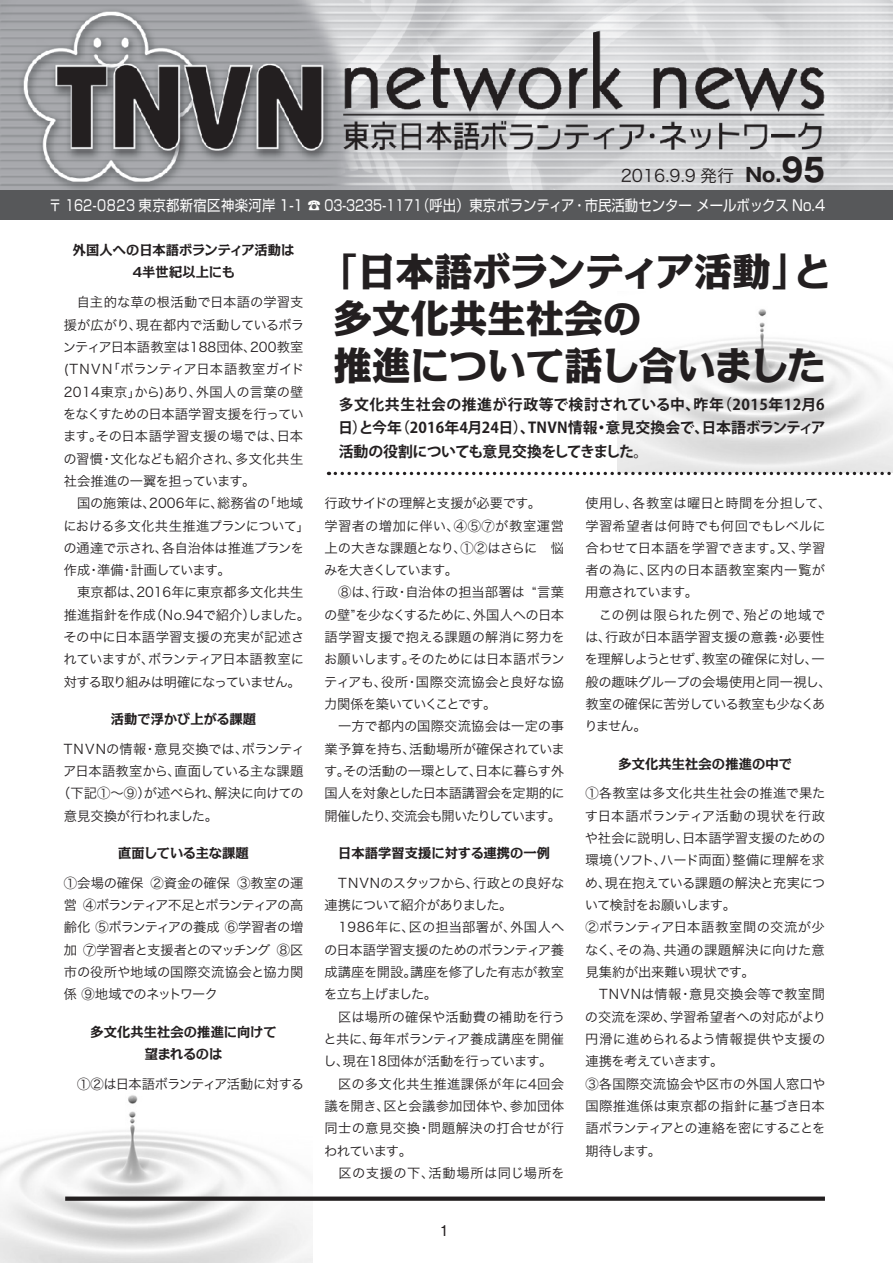
<style>
.page{position:relative;width:893px;height:1263px;background:#fff}
.page>*{position:absolute;margin:0;border:0;box-sizing:border-box;transform-origin:0 0}
.t1{font:800 38.25px/46.8px "Kakumin Pro";letter-spacing:.005em;color:#231f20}
.t2{font:16.95px "Hira Kaku Pro W3";color:#231f20}
.t3{font:700 14.85px/23.4px "Koz Go Pro";letter-spacing:-.02em;color:#231f20;text-align:justify}
.t4{font:14.85px "Shin Go Pro";color:#fff;scale:.9 1}
.t5{font:500 14.85px "Gothic BBB Pro";color:#231f20}
.t6{font:13.35px/22.4px "Hira Kaku Pro W3";letter-spacing:-.01em;color:#231f20}
.t7{font:700 13.35px/22.4px "Kakumin Pro";color:#231f20;text-align:center}
.t8{font:13.35px "Hira Kaku Pro W3";letter-spacing:-.04em;color:#231f20}
.s1{font-family:"Gothic MB101 Pro";font-weight:700;font-size:19.2px}
.s2{font-family:"Gothic MB101 Pro";font-weight:700;font-size:31.95px}
</style>
<div class="page">
<img style="left:618px;top:309px;width:275px;height:163px">
<img style="left:0;top:1095px;width:312px;height:168px">
<img style="left:0;top:0;width:893px;height:191px">
<div style="left:0;top:191px;width:893px;height:29px;background:#57585a"></div>
<div style="left:65px;top:1196px;width:760px;height:5px;background:#231f20"></div>
<svg style="left:335px;top:472px;width:558px;height:3px"></svg>
<p class="t2" style="left:621px;top:160px;width:206px">2016.9.9 発行 <span class="s1">No.</span><span class="s2">95</span></p>
<p class="t4" style="left:48px;top:193px;width:864px">〒 162-0823 東京都新宿区神楽河岸 1-1 ☎ 03-3235-1171（呼出）東京ボランティア・市民活動センター メールボックス No.4</p>
<p class="t7" style="left:73px;top:237px;width:223px">外国人への日本語ボランティア活動は<br>４半世紀以上にも</p>
<p class="t6" style="left:63px;top:290px;width:249px">　自主的な草の根活動で日本語の学習支援が広がり、現在都内で活動しているボランティア日本語教室は188団体、200教室(TNVN「ボランティア日本語教室ガイド<br>2014東京」から)あり、外国人の言葉の壁をなくすための日本語学習支援を行っています。その日本語学習支援の場では、日本の習慣・文化なども紹介され、多文化共生社会推進の一翼を担っています。<br>　国の施策は、2006年に、総務省の「地域における多文化共生推進プランについて」の通達で示され、各自治体は推進プランを作成・準備・計画しています。<br>　東京都は、2016年に東京都多文化共生推進指針を作成（No.94で紹介）しました。その中に日本語学習支援の充実が記述されていますが、ボランティア日本語教室に対する取り組みは明確になっていません。</p>
<p class="t7" style="left:111px;top:706px;width:147px">活動で浮かび上がる課題</p>
<p class="t6" style="left:64px;top:737px;width:243px">TNVNの情報・意見交換では、ボランティ</p>
<p class="t6" style="left:63px;top:759px;width:242px">ア日本語教室から、直面している主な課題</p>
<p class="t6" style="left:57px;top:781px;width:248px">（下記①～⑨）が述べられ、解決に向けての</p>
<p class="t6" style="left:64px;top:803px;width:156px">意見交換が行われました。</p>
<p class="t7" style="left:118px;top:840px;width:132px">直面している主な課題</p>
<p class="t6" style="left:64px;top:870px;width:241px;text-align:justify">①会場の確保 ②資金の確保 ③教室の運営 ④ボランティア不足とボランティアの高齢化 ⑤ボランティアの養成 ⑥学習者の増加 ⑦学習者と支援者とのマッチング ⑧区市の役所や地域の国際交流協会と協力関係 ⑨地域でのネットワーク</p>
<p class="t7" style="left:90px;top:1019px;width:188px">多文化共生社会の推進に向けて望まれるのは</p>
<p class="t8" style="left:64px;top:1072px;width:242px">　①②は日本語ボランティア活動に対する</p>
<h1 class="t1" style="left:334px;top:244px;width:500px;text-indent:-14px">「日本語ボランティア活動」と多文化共生社会の<br>推進について話し合いました</h1>
<p class="t3" style="left:338px;top:394px;width:489px">多文化共生社会の推進が行政等で検討されている中、昨年（2015年12月6日）と今年（2016年4月24日）、TNVN情報・意見交換会で、日本語ボランティア活動の役割についても意見交換をしてきました。</p>
<p class="t6" style="left:324px;top:491px;width:242px">行政サイドの理解と支援が必要です。<br>学習者の増加に伴い、④⑤⑦が教室運営上の大きな課題となり、①②はさらに　悩みを大きくしています。<br>　⑧は、行政・自治体の担当部署は “言葉の壁”を少なくするために、外国人への日本語学習支援で抱える課題の解消に努力をお願いします。そのためには日本語ボランティアも、役所・国際交流協会と良好な協力関係を築いていくことです。<br>　一方で都内の国際交流協会は一定の事業予算を持ち、活動場所が確保されています。その活動の一環として、日本に暮らす外国人を対象とした日本語講習会を定期的に開催したり、交流会も開いたりしています。</p>
<p class="t7" style="left:338px;top:840px;width:213px">日本語学習支援に対する連携の一例</p>
<p class="t6" style="left:323px;top:870px;width:243px">　TNVNのスタッフから、行政との良好な連携について紹介がありました。<br>　1986年に、区の担当部署が、外国人への日本語学習支援のためのボランティア養成講座を開設。講座を修了した有志が教室を立ち上げました。<br>　区は場所の確保や活動費の補助を行うと共に、毎年ボランティア養成講座を開催し、現在18団体が活動を行っています。　区の多文化共生推進課係が年に4回会議を開き、区と会議参加団体や、参加団体同士の意見交換・問題解決の打合せが行われています。<br>　区の支援の下、活動場所は同じ場所を</p>
<p class="t5" style="left:440px;top:1218px;width:11px">1</p>
<p class="t6" style="left:584px;top:491px;width:249px">使用し、各教室は曜日と時間を分担して、学習希望者は何時でも何回でもレベルに合わせて日本語を学習できます。又、学習者の為に、区内の日本語教室案内一覧が用意されています。<br>　この例は限られた例で、殆どの地域では、行政が日本語学習支援の意義・必要性を理解しようとせず、教室の確保に対し、一般の趣味グループの会場使用と同一視し、教室の確保に苦労している教室も少なくありません。</p>
<p class="t7" style="left:618px;top:751px;width:175px">多文化共生社会の推進の中で</p>
<p class="t6" style="left:585px;top:781px;width:243px">①各教室は多文化共生社会の推進で果たす日本語ボランティア活動の現状を行政や社会に説明し、日本語学習支援のための環境（ソフト、ハード両面）整備に理解を求め、現在抱えている課題の解決と充実について検討をお願いします。<br>②ボランティア日本語教室間の交流が少なく、その為、共通の課題解決に向けた意見集約が出来難い現状です。<br>　TNVNは情報・意見交換会等で教室間の交流を深め、学習希望者への対応がより円滑に進められるよう情報提供や支援の連携を考えていきます。<br>③各国際交流協会や区市の外国人窓口や国際推進係は東京都の指針に基づき日本語ボランティアとの連絡を密にすることを期待します。</p>
</div>
